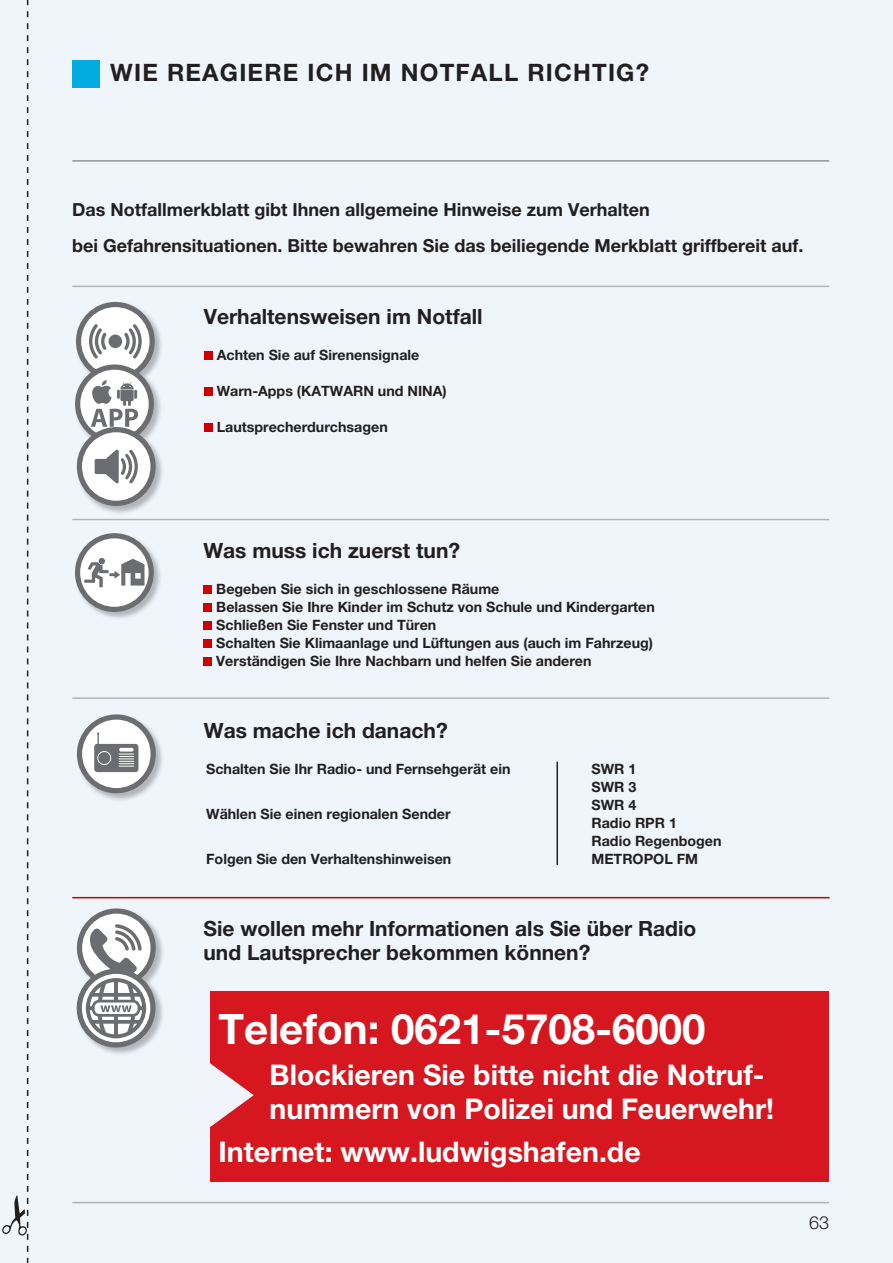
<style>
.page{position:relative;width:893px;height:1263px;background:#eff5fb}
.page>*{position:absolute;margin:0;border:0;box-sizing:border-box;transform-origin:0 0}
.t1{font:700 42px "Helvetica Neue LT Pro";color:#fff}
.t2{font:700 28.5px/34.2px "Helvetica Neue LT Pro";color:#fff}
.t3{font:700 24px "Helvetica Neue LT Pro";letter-spacing:.05em;color:#231f20}
.t4{font:700 21px "Helvetica Neue LT Pro";color:#231f20}
.t5{font:700 18px/36px "Helvetica Neue LT Pro";color:#231f20}
.t6{font:300 18px "Helvetica Neue LT";color:#231f20}
.t7{font:700 14.25px "Helvetica Neue LT Pro";color:#231f20}
</style>
<div class="page">
<hr style="left:0;top:0;width:1px;height:1263px;background:#f6f3eb">
<div style="left:210px;top:991px;width:619px;height:190px;background:#d7171f"></div>
<svg style="left:210px;top:1063px;width:44px;height:64px"></svg>
<div style="left:72px;top:60px;width:27px;height:27px;background:#00ace1"></div>
<div style="left:204px;top:351px;width:9px;height:9px;background:#c00"></div>
<div style="left:204px;top:387px;width:9px;height:9px;background:#c00"></div>
<div style="left:204px;top:423px;width:9px;height:9px;background:#c00"></div>
<div style="left:203px;top:585px;width:9px;height:9px;background:#c00"></div>
<div style="left:203px;top:603px;width:9px;height:9px;background:#c00"></div>
<div style="left:203px;top:621px;width:9px;height:9px;background:#c00"></div>
<div style="left:203px;top:639px;width:9px;height:9px;background:#c00"></div>
<div style="left:203px;top:657px;width:9px;height:9px;background:#c00"></div>
<hr style="left:72px;top:286px;width:757px;height:1px;background:#939598">
<hr style="left:72px;top:519px;width:757px;height:1px;background:#939598">
<hr style="left:72px;top:697px;width:757px;height:2px;background:#939598">
<hr style="left:72px;top:1202px;width:757px;height:1px;background:#939598">
<div style="left:75px;top:533px;width:88px;height:88px;background:#231f20;opacity:.3"></div>
<svg style="left:75px;top:533px;width:79px;height:79px"></svg>
<div style="left:76px;top:714px;width:88px;height:88px;background:#231f20;opacity:.3"></div>
<svg style="left:77px;top:714px;width:79px;height:79px"></svg>
<div style="left:76px;top:908px;width:89px;height:148px;background:#231f20;opacity:.3"></div>
<svg style="left:77px;top:908px;width:79px;height:139px"></svg>
<svg style="left:2px;top:0;width:26px;height:1263px"></svg>
<div style="left:75px;top:301px;width:89px;height:214px;background:#231f20;opacity:.3"></div>
<svg style="left:75px;top:302px;width:81px;height:204px"></svg>
<hr style="left:72px;top:160px;width:757px;height:2px;background:#939598">
<hr style="left:72px;top:897px;width:758px;height:1px;background:#c00">
<hr style="left:556px;top:762px;width:2px;height:103px;background:#231f20">
<p class="t3" style="left:110px;top:58px;width:540px">WIE REAGIERE ICH IM NOTFALL RICHTIG?</p>
<p class="t5" style="left:72px;top:191px;width:733px">Das Notfallmerkblatt gibt Ihnen allgemeine Hinweise zum Verhalten<br>bei Gefahrensituationen. Bitte bewahren Sie das beiliegende Merkblatt griffbereit auf.</p>
<p class="t4" style="left:204px;top:304px;width:280px">Verhaltensweisen im Notfall</p>
<p class="t7" style="left:217px;top:346px;width:204px">Achten Sie auf Sirenensignale</p>
<p class="t7" style="left:217px;top:382px;width:232px">Warn-Apps (KATWARN und NINA)</p>
<p class="t7" style="left:217px;top:418px;width:173px">Lautsprecherdurchsagen</p>
<p class="t4" style="left:203px;top:538px;width:258px">Was muss ich zuerst tun?</p>
<p class="t7" style="left:216px;top:580px;width:285px">Begeben Sie sich in geschlossene Räume</p>
<p class="t7" style="left:216px;top:598px;width:440px">Belassen Sie Ihre Kinder im Schutz von Schule und Kindergarten</p>
<p class="t7" style="left:216px;top:616px;width:222px">Schließen Sie Fenster und Türen</p>
<p class="t7" style="left:216px;top:634px;width:438px">Schalten Sie Klimaanlage und Lüftungen aus (auch im Fahrzeug)</p>
<p class="t7" style="left:216px;top:652px;width:377px">Verständigen Sie Ihre Nachbarn und helfen Sie anderen</p>
<p class="t4" style="left:204px;top:718px;width:245px">Was mache ich danach?</p>
<p class="t7" style="left:206px;top:760px;width:306px">Schalten Sie Ihr Radio- und Fernsehgerät ein</p>
<p class="t7" style="left:206px;top:805px;width:246px">Wählen Sie einen regionalen Sender</p>
<p class="t7" style="left:206px;top:850px;width:247px">Folgen Sie den Verhaltenshinweisen</p>
<p class="t7" style="left:591px;top:760px;width:46px">SWR 1</p>
<p class="t7" style="left:591px;top:778px;width:46px">SWR 3</p>
<p class="t7" style="left:591px;top:796px;width:46px">SWR 4</p>
<p class="t7" style="left:591px;top:814px;width:87px">Radio RPR 1</p>
<p class="t7" style="left:591px;top:832px;width:132px">Radio Regenbogen</p>
<p class="t7" style="left:591px;top:850px;width:108px">METROPOL FM</p>
<p class="t4" style="left:203px;top:916px;width:494px">Sie wollen mehr Informationen als Sie über Radio</p>
<p class="t4" style="left:203px;top:940px;width:388px">und Lautsprecher bekommen können?</p>
<p class="t1" style="left:219px;top:1003px;width:489px">Telefon: 0621-5708-6000</p>
<p class="t2" style="left:270px;top:1057px;width:506px">Blockieren Sie bitte nicht die Notruf&shy;nummern von Polizei und Feuerwehr!</p>
<p class="t2" style="left:219px;top:1134px;width:424px">Internet: www.ludwigshafen.de</p>
<p class="t6" style="left:809px;top:1212px;width:22px">63</p>
</div>
